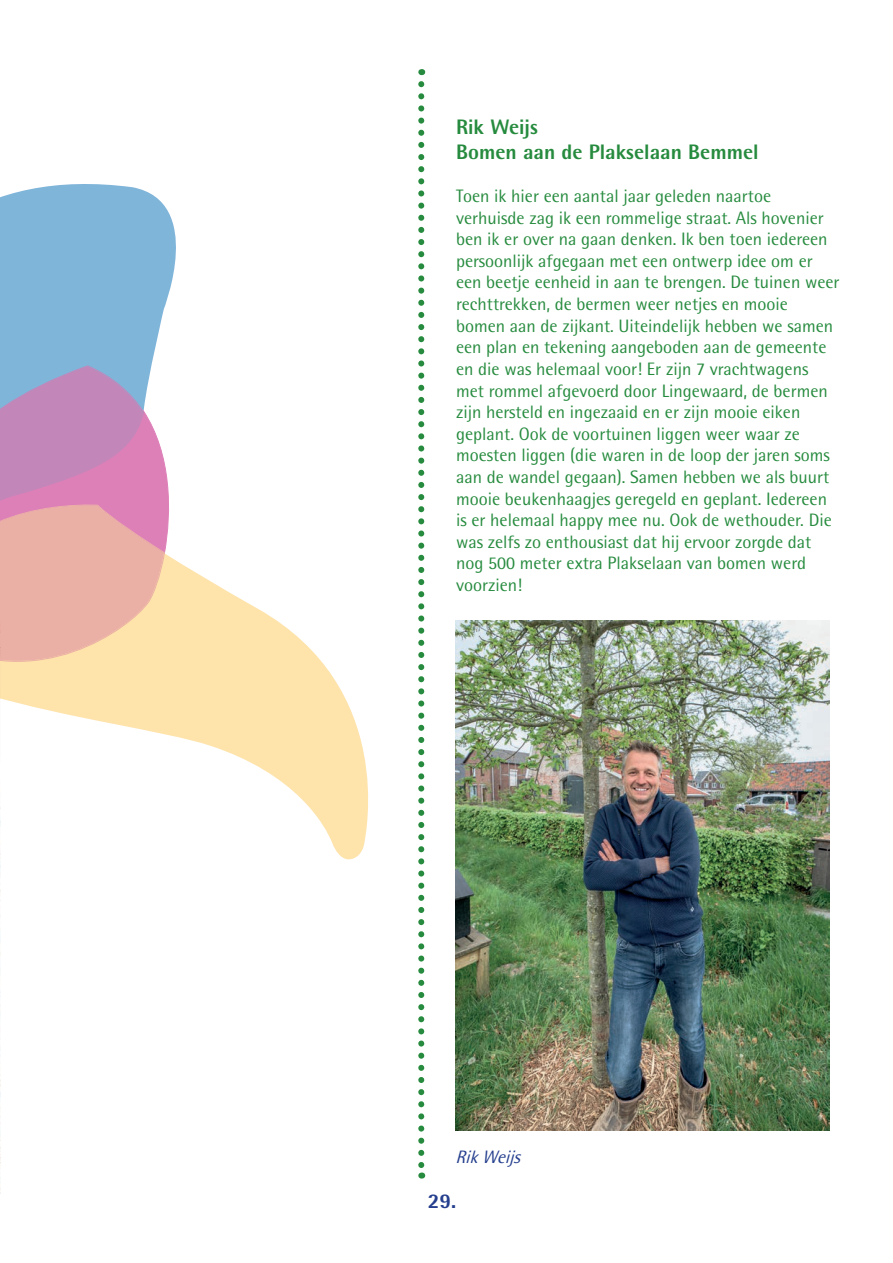
<style>
.page{position:relative;width:893px;height:1263px;background:#fff}
.page>*{position:absolute;margin:0;border:0;box-sizing:border-box;transform-origin:0 0}
.t1{font:800 21px/25.2px "Rotis Semi Sans Std";color:#268b3e}
.t2{font:800 21px "Rotis Semi Sans Std";color:#253f8e}
.t3{font:18px/21.6px "Rotis Semi Sans Std";color:#268b3e}
.t4{font:italic 18px "Rotis Semi Sans Std";color:#253f8e}
</style>
<div class="page">
<img style="left:0;top:861px;width:1px;height:332px">
<svg style="left:0;top:184px;width:176px;height:181px;background:#89badc"></svg>
<svg style="left:0;top:558px;width:368px;height:301px"></svg>
<svg style="left:0;top:365px;width:172px;height:331px;background:#deabb3"></svg>
<svg style="left:418px;top:84px;width:6px;height:1094px"></svg>
<img style="left:455px;top:621px;width:375px;height:509px">
<p class="t1" style="left:456px;top:114px;width:304px">Rik Weijs<br>Bomen aan de Plakselaan Bemmel</p>
<p class="t3" style="left:456px;top:185px;width:385px">Toen ik hier een aantal jaar geleden naartoe verhuisde zag ik een rommelige straat. Als hovenier ben ik er over na gaan denken. Ik ben toen iedereen persoonlijk afgegaan met een ontwerp idee om er een beetje eenheid in aan te brengen. De tuinen weer rechttrekken, de bermen weer netjes en mooie bomen aan de zijkant. Uiteindelijk hebben we samen een plan en tekening aangeboden aan de gemeente en die was helemaal voor! Er zijn 7 vrachtwagens met rommel afgevoerd door Lingewaard, de bermen zijn hersteld en ingezaaid en er zijn mooie eiken geplant. Ook de voortuinen liggen weer waar ze moesten liggen (die waren in de loop der jaren soms aan de wandel gegaan). Samen hebben we als buurt mooie beukenhaagjes geregeld en geplant. Iedereen is er helemaal happy mee nu. Ook de wethouder. Die was zelfs zo enthousiast dat hij ervoor zorgde dat nog 500 meter extra Plakselaan van bomen werd voorzien!</p>
<p class="t4" style="left:455px;top:1146px;width:71px">RikWeijs</p>
<p class="t2" style="left:428px;top:1187px;width:30px">29.</p>
</div>
